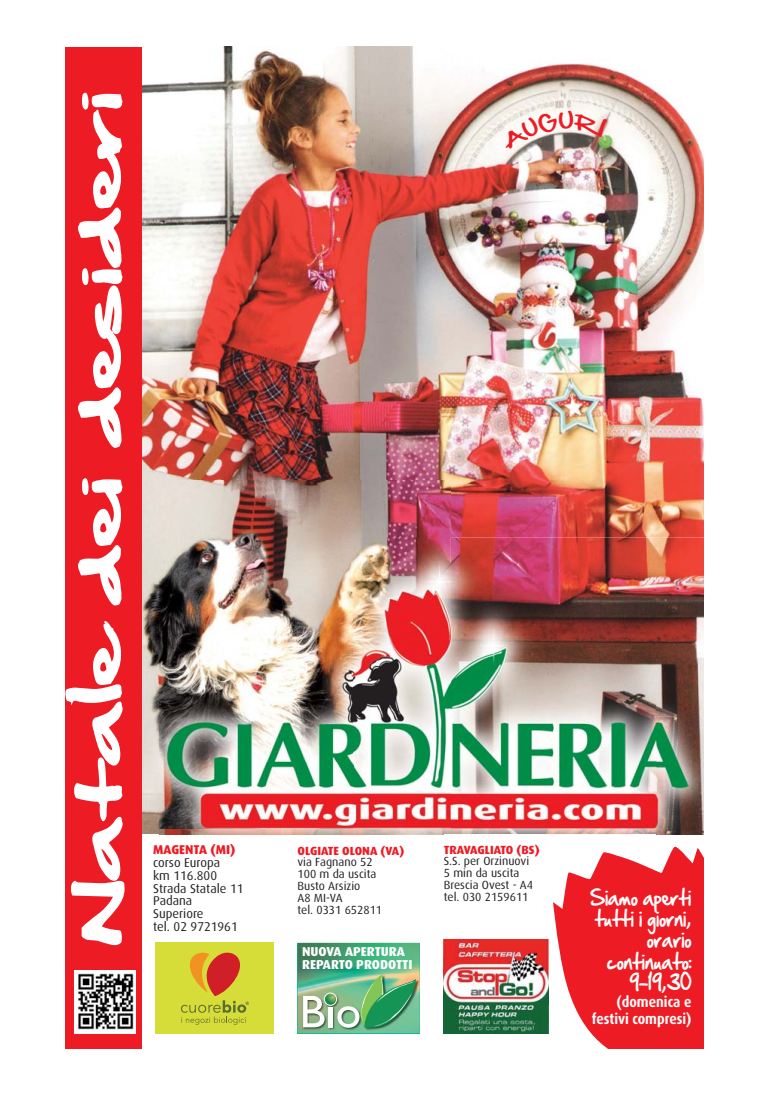
<style>
.page{position:relative;width:769px;height:1095px;background:#fff}
.page>*{position:absolute;margin:0;border:0;box-sizing:border-box;transform-origin:0 0}
.t1{font:49px "Handof Sean";color:#fff;scale:2.02 1}
.t2{font:19.2px/21.3px "Handof Sean";color:#fff;text-align:right;scale:.9 1}
.t3{font:700 14.9px/17px "Dax";color:#fff;text-align:right;scale:.9 1}
.t4{font:800 12.9px/12.9px "Dax";color:#fff}
.t5{font:12.7px/12.7px "Dax";color:#231f20}
.t6{font:800 12.7px "Dax";color:#ed1c24}
.t7{font:11.8px/11.8px "Dax";color:#231f20}
.t8{font:800 11.8px "Dax";color:#ed1c24}
</style>
<div class="page">
<svg style="left:553px;top:854px;width:150px;height:193px;background:#ef3c43"></svg>
<img style="left:141px;top:47px;width:562px;height:523px">
<img style="left:141px;top:480px;width:309px;height:57px">
<img style="left:141px;top:537px;width:36px;height:317px">
<img style="left:602px;top:846px;width:99px;height:8px">
<img style="left:141px;top:537px;width:19px;height:296px">
<img style="left:691px;top:570px;width:12px;height:263px">
<img style="left:141px;top:569px;width:19px;height:259px">
<img style="left:160px;top:833px;width:531px;height:11px">
<img style="left:450px;top:563px;width:205px;height:169px">
<img style="left:655px;top:563px;width:36px;height:270px">
<img style="left:443px;top:732px;width:213px;height:101px">
<img style="left:160px;top:828px;width:283px;height:5px">
<img style="left:160px;top:563px;width:290px;height:265px">
<div style="left:65px;top:47px;width:76px;height:1000px;background:#ed1c24"></div>
<svg style="left:65px;top:621px;width:60px;height:324px"></svg>
<svg style="left:78px;top:478px;width:45px;height:128px"></svg>
<svg style="left:78px;top:92px;width:45px;height:356px"></svg>
<div style="left:75px;top:969px;width:61px;height:63px;background:#fff"></div>
<img style="left:78px;top:973px;width:56px;height:57px">
<img style="left:443px;top:939px;width:105px;height:93px">
<img style="left:297px;top:942px;width:122px;height:90px">
<img style="left:303px;top:974px;width:116px;height:56px">
<img style="left:303px;top:974px;width:113px;height:54px">
<div style="left:155px;top:941px;width:118px;height:91px;background:#d6dc38"></div>
<svg style="left:181px;top:952px;width:68px;height:72px"></svg>
<img style="left:499px;top:111px;width:109px;height:42px">
<h1 class="t1" style="left:65px;top:944px;width:423px;rotate:-90deg">Natale dei desideri</h1>
<p class="t6" style="left:153px;top:845px;width:84px">MAGENTA (MI)</p>
<p class="t5" style="left:153px;top:857px;width:92px">corso Europa<br>km 116.800<br>Strada Statale 11<br>Padana<br>Superiore<br>tel. 02 9721961</p>
<p class="t8" style="left:297px;top:846px;width:108px">OLGIATE OLONA (VA)</p>
<p class="t7" style="left:297px;top:857px;width:86px">via Fagnano 52<br>100 m da uscita<br>Busto Arsizio<br>A8 MI-VA<br>tel. 0331 652811</p>
<p class="t4" style="left:302px;top:946px;width:112px">NUOVA APERTURA<br>REPARTO PRODOTTI</p>
<p class="t8" style="left:443px;top:845px;width:97px">TRAVAGLIATO (BS)</p>
<p class="t7" style="left:443px;top:856px;width:91px">S.S. per Orzinuovi<br>5 min da uscita<br>Brescia Ovest - A4 tel. 030 2159611</p>
<h2 class="t2" style="left:590px;top:888px;width:114px">Siamo aperti tutti i giorni, orario continuato:<br>9-19,30</h2>
<p class="t3" style="left:591px;top:993px;width:112px">(domenica e festivi compresi)</p>
</div>
